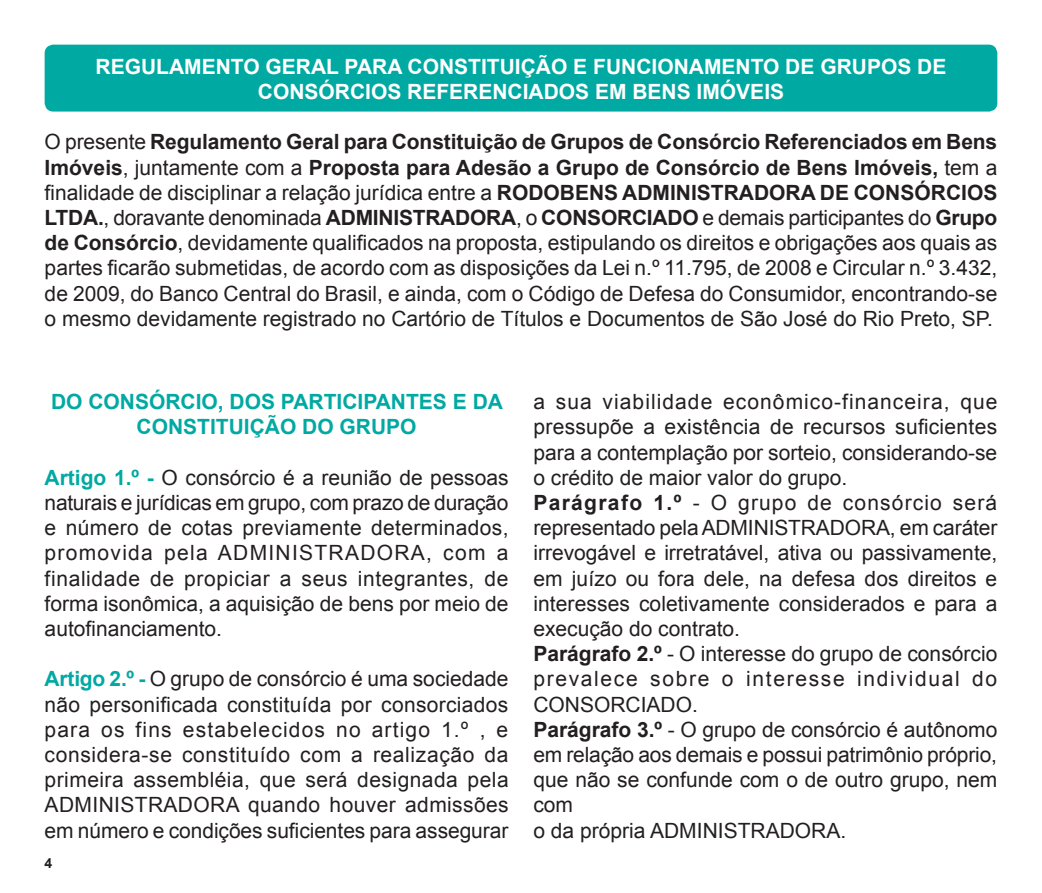
<style>
.page{position:relative;width:1042px;height:893px;background:#fff}
.page>*{position:absolute;margin:0;border:0;box-sizing:border-box;transform-origin:0 0}
.t1{font:21px/25.2px "Arial";color:#231f20;text-align:justify}
.t2{font:700 21px/25.2px "Arial";color:#fff;text-align:center}
.t3{font:700 21px/25.2px "Arial";color:#00a9a2;text-align:center}
.t4{font:700 14px "Arial";color:#231f20}
.s1{font-weight:700}
.s2{font-weight:700;color:#00a9a2}
</style>
<div class="page">
<div style="left:46px;top:46px;width:950px;height:65px;background:#00a9a2;border-radius:8px"></div>
<div style="left:45px;top:45px;width:952px;height:67px;border:2px solid #00a9a2;border-radius:8px"></div>
<p class="t2" style="left:96px;top:55px;width:852px">REGULAMENTO GERAL PARA CONSTITUIÇÃO E FUNCIONAMENTO DE GRUPOS DE<br>CONSÓRCIOS REFERENCIADOS EM BENS IMÓVEIS</p>
<p class="t1" style="left:45px;top:130px;width:954px">O presente <span class="s1">Regulamento Geral para Constituição de Grupos de Consórcio Referenciados em Bens Imóveis</span>, juntamente com a <span class="s1">Proposta para Adesão a Grupo de Consórcio de Bens Imóveis,</span> tem a finalidade de disciplinar a relação jurídica entre a <span class="s1">RODOBENS ADMINISTRADORA DE CONSÓRCIOS LTDA.</span>, doravante denominada <span class="s1">ADMINISTRADORA</span>, o <span class="s1">CONSORCIADO</span> e demais participantes do <span class="s1">Grupo de Consórcio</span>, devidamente qualificados na proposta, estipulando os direitos e obrigações aos quais as partes ficarão submetidas, de acordo com as disposições da Lei n.º 11.795, de 2008 e Circular n.º 3.432, de 2009, do Banco Central do Brasil, e ainda, com o Código de Defesa do Consumidor, encontrando-se o mesmo devidamente registrado no Cartório de Títulos e Documentos de São José do Rio Preto, SP.</p>
<p class="t3" style="left:51px;top:390px;width:453px">DO CONSÓRCIO, DOS PARTICIPANTES E DA<br>CONSTITUIÇÃO DO GRUPO</p>
<p class="t1" style="left:45px;top:465px;width:465px"><span class="s2">Artigo 1.º -</span> O consórcio é a reunião de pessoas naturais e jurídicas em grupo, com prazo de duração e número de cotas previamente determinados, promovida pela ADMINISTRADORA, com a finalidade de propiciar a seus integrantes, de forma isonômica, a aquisição de bens por meio de autofinanciamento.</p>
<p class="t1" style="left:45px;top:667px;width:465px"><span class="s2">Artigo 2.º -</span> O grupo de consórcio é uma sociedade não personificada constituída por consorciados para os fins estabelecidos no artigo 1.º , e considera-se constituído com a realização da primeira assembléia, que será designada pela ADMINISTRADORA quando houver admissões em número e condições suficientes para assegurar</p>
<p class="t4" style="left:45px;top:854px;width:9px">4</p>
<p class="t1" style="left:533px;top:389px;width:466px;text-align:left">a sua viabilidade econômico-financeira, que pressupõe a existência de recursos suficientes para a contemplação por sorteio, considerando-se o crédito de maior valor do grupo.<br><span class="s1">Parágrafo 1.º</span> - O grupo de consórcio será representado pela ADMINISTRADORA, em caráter irrevogável e irretratável, ativa ou passivamente, em juízo ou fora dele, na defesa dos direitos e interesses coletivamente considerados e para a execução do contrato.<br><span class="s1">Parágrafo 2.º</span> - O interesse do grupo de consórcio prevalece sobre o interesse individual do CONSORCIADO.<br><span class="s1">Parágrafo 3.º</span> - O grupo de consórcio é autônomo em relação aos demais e possui patrimônio próprio, que não se confunde com o de outro grupo, nem com<br>o da própria ADMINISTRADORA.</p>
</div>
